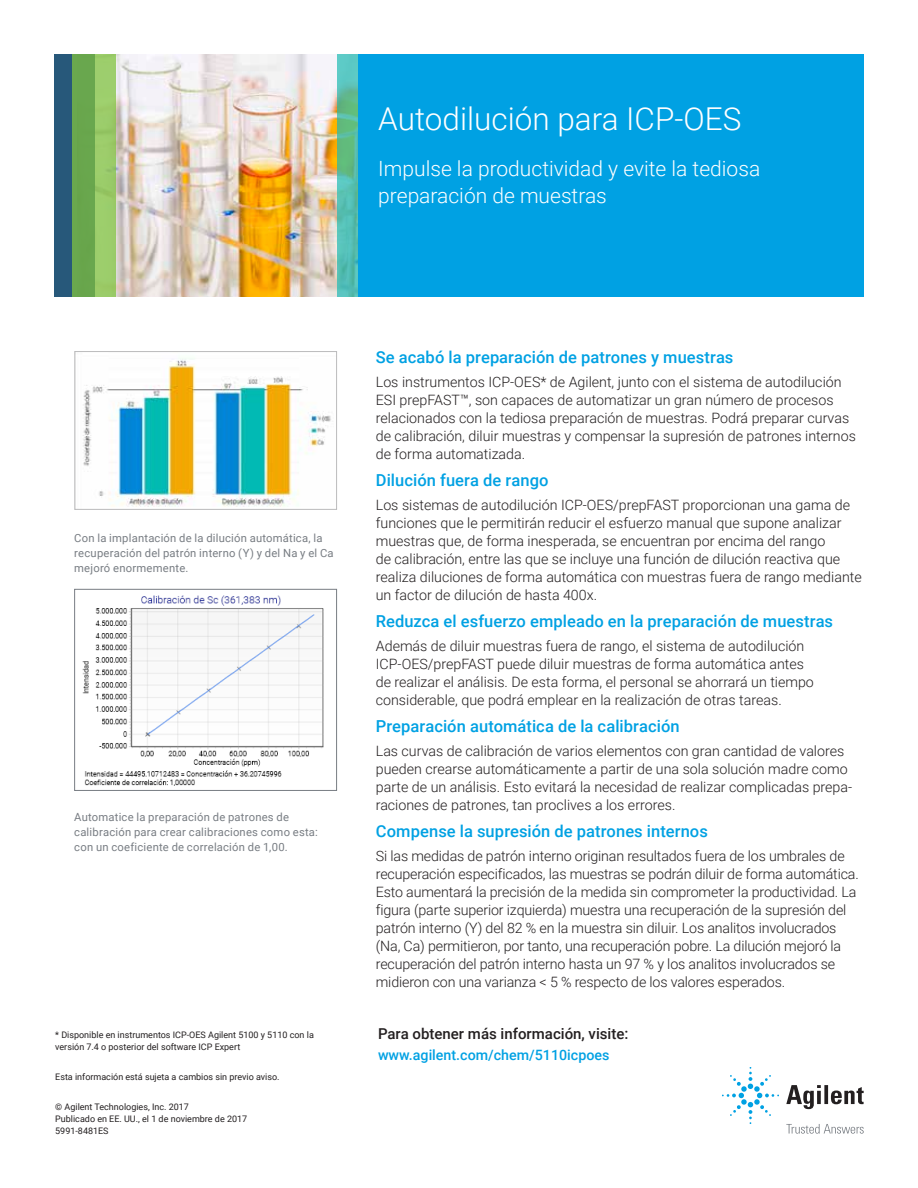
<style>
.page{position:relative;width:918px;height:1188px;background:#fff}
.page>*{position:absolute;margin:0;border:0;box-sizing:border-box;transform-origin:0 0}
.t1{font:300 31.5px "Roboto";color:#fff}
.t2{font:300 21px/27px "Roboto";color:#fff}
.t3{font:500 16.5px "Roboto";letter-spacing:.005em;color:#00a1e3}
.t4{font:500 15px "Roboto";color:#231f20}
.t5{font:300 14.25px/18px "Roboto";color:#231f20}
.t6{font:500 14.25px "Roboto";color:#00a1e3}
.t7{font:11.25px/15px "Roboto";letter-spacing:.02em;color:#787d83}
.t8{font:9px/12px "Roboto";color:#231f20}
</style>
<div class="page">
<div style="left:358px;top:54px;width:506px;height:243px;background:#00a1e3"></div>
<img style="left:116px;top:54px;width:221px;height:243px">
<svg style="left:337px;top:54px;width:21px;height:243px;background:#59bea7"></svg>
<div style="left:54px;top:54px;width:40px;height:243px;background:#27587a"></div>
<svg style="left:72px;top:54px;width:44px;height:243px;background:#7fb75a"></svg>
<img style="left:83px;top:358px;width:248px;height:149px">
<div style="left:75px;top:351px;width:262px;height:159px;border:1px solid #bbbbbc"></div>
<img style="left:82px;top:595px;width:242px;height:191px">
<div style="left:74px;top:589px;width:263px;height:202px;border:1px solid #787d83"></div>
<svg style="left:786px;top:1085px;width:78px;height:24px"></svg>
<svg style="left:722px;top:1067px;width:57px;height:57px"></svg>
<svg style="left:786px;top:1124px;width:78px;height:10px"></svg>
<h1 class="t1" style="left:378px;top:97px;width:365px">Autodilución para ICP-OES</h1>
<h2 class="t2" style="left:378px;top:155px;width:383px">Impulse la productividad y evite la tediosa preparación de muestras</h2>
<p class="t7" style="left:74px;top:530px;width:261px">Con la implantación de la dilución automática, la recuperación del patrón interno (Y) y del Na y el Ca mejoró enormemente.</p>
<p class="t7" style="left:74px;top:809px;width:245px">Automatice la preparación de patrones de calibración para crear calibraciones como esta: con un coeficiente de correlación de 1,00.</p>
<p class="t8" style="left:55px;top:1028px;width:260px">* Disponible en instrumentos ICP-OES Agilent 5100 y 5110 con la versión 7.4 o posterior del software ICP Expert</p>
<p class="t8" style="left:55px;top:1070px;width:226px">Esta información está sujeta a cambios sin previo aviso.</p>
<p class="t8" style="left:55px;top:1100px;width:194px">© Agilent Technologies, Inc. 2017<br>Publicado en EE. UU., el 1 de noviembre de 2017<br>5991-8481ES</p>
<p class="t3" style="left:376px;top:345px;width:359px">Se acabó la preparación de patrones y muestras</p>
<p class="t5" style="left:376px;top:372px;width:482px">Los instrumentos ICP-OES* de Agilent, junto con el sistema de autodilución ESI prepFAST™, son capaces de automatizar un gran número de procesos relacionados con la tediosa preparación de muestras. Podrá preparar curvas de calibración, diluir muestras y compensar la supresión de patrones internos de forma automatizada.</p>
<p class="t3" style="left:376px;top:468px;width:174px">Dilución fuera de rango</p>
<p class="t5" style="left:376px;top:495px;width:487px">Los sistemas de autodilución ICP-OES/prepFAST proporcionan una gama de funciones que le permitirán reducir el esfuerzo manual que supone analizar muestras que, de forma inesperada, se encuentran por encima del rango<br>de calibración, entre las que se incluye una función de dilución reactiva que realiza diluciones de forma automática con muestras fuera de rango mediante un factor de dilución de hasta 400x.</p>
<p class="t3" style="left:376px;top:609px;width:459px">Reduzca el esfuerzo empleado en la preparación de muestras</p>
<p class="t5" style="left:376px;top:636px;width:440px">Además de diluir muestras fuera de rango, el sistema de autodilución ICP‑OES/prepFAST puede diluir muestras de forma automática antes de realizar el análisis. De esta forma, el personal se ahorrará un tiempo considerable, que podrá emplear en la realización de otras tareas.</p>
<p class="t3" style="left:376px;top:714px;width:305px">Preparación automática de la calibración</p>
<p class="t5" style="left:376px;top:741px;width:478px">Las curvas de calibración de varios elementos con gran cantidad de valores pueden crearse automáticamente a partir de una sola solución madre como parte de un análisis. Esto evitará la necesidad de realizar complicadas prepa&shy;raciones de patrones, tan proclives a los errores.</p>
<p class="t3" style="left:376px;top:819px;width:334px">Compense la supresión de patrones internos</p>
<p class="t5" style="left:376px;top:846px;width:485px">Si las medidas de patrón interno originan resultados fuera de los umbrales de recuperación especificados, las muestras se podrán diluir de forma automática.<br>Esto aumentará la precisión de la medida sin comprometer la productividad. La figura (parte superior izquierda) muestra una recuperación de la supresión del patrón interno (Y) del 82 % en la muestra sin diluir. Los analitos involucrados (Na, Ca) permitieron, por tanto, una recuperación pobre. La dilución mejoró la recuperación del patrón interno hasta un 97 % y los analitos involucrados se midieron con una varianza &lt; 5 % respecto de los valores esperados.</p>
<p class="t4" style="left:378px;top:1023px;width:252px">Para obtener más información, visite:</p>
<p class="t6" style="left:378px;top:1045px;width:233px">www.agilent.com/chem/5110icpoes</p>
</div>
